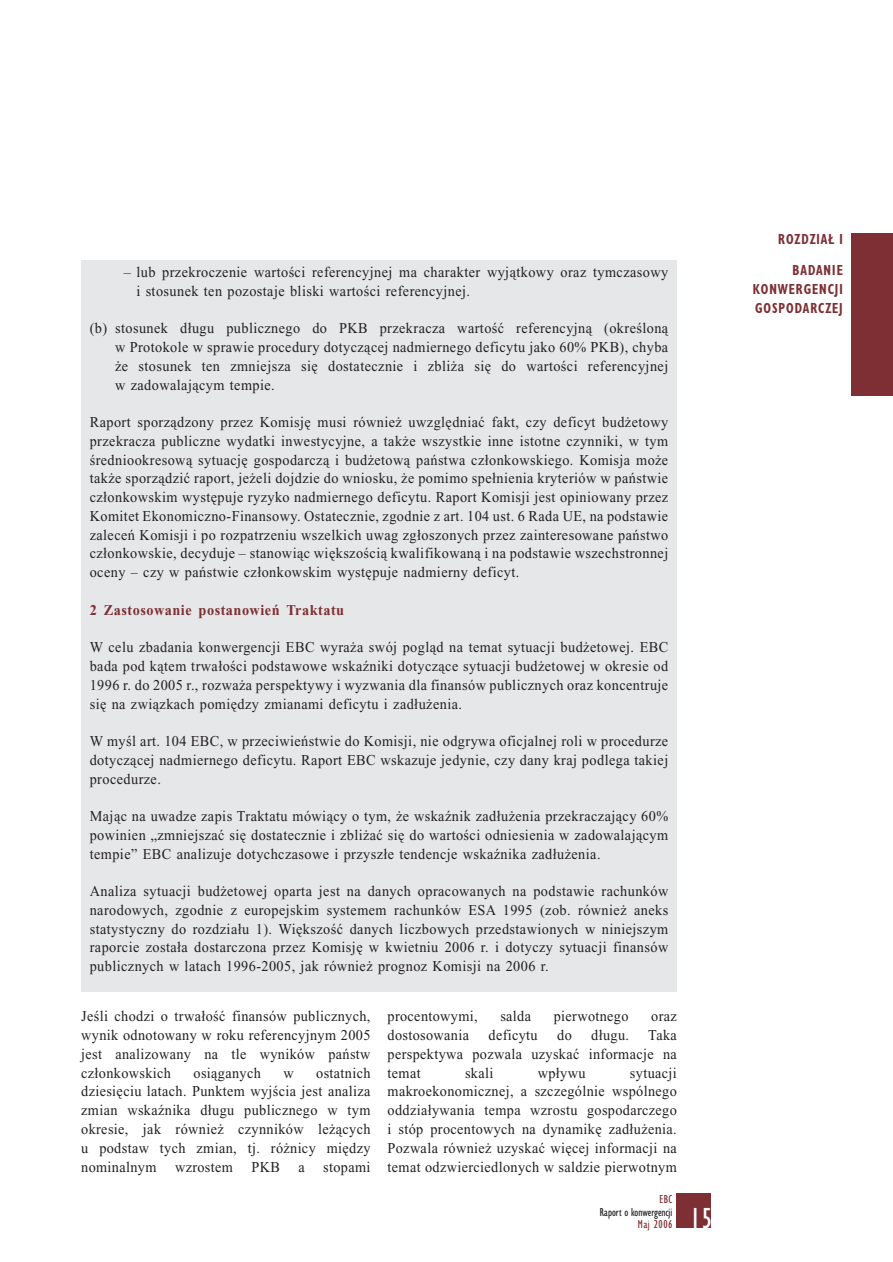
<style>
.page{position:relative;width:893px;height:1262px;background:#fff}
.page>*{position:absolute;margin:0;border:0;box-sizing:border-box;transform-origin:0 0}
.t1{font:condensed 30px "Gill Sans";color:#fff;scale:.95 1}
.t2{font:15px/18.8px "Times New Roman CE";letter-spacing:.03em;color:#231f20;text-align:justify;scale:.95 1}
.t3{font:15px/31.5px "Chantilly Cd CE Bold";letter-spacing:.07em;color:#7d2f33;text-align:right;scale:.9 1}
.t4{font:700 15px "Times New Roman CE";letter-spacing:.035em;color:#7d2f33;scale:.95 1}
.t5{font:12px "Chantilly Cd CE Regular";color:#231f20}
.t6{font:12px "Chantilly Cd Baltic Regular";letter-spacing:.045em;color:#7d2f33}
.s1{font-family:"Chantilly Cd CE Regular"}
</style>
<div class="page">
<div style="left:676px;top:1193px;width:34px;height:34px;background:#7d2f33"></div>
<div style="left:851px;top:233px;width:41px;height:163px;background:#7d2f33"></div>
<div style="left:81px;top:260px;width:595px;height:731px;background:#e6e7e9"></div>
<p class="t2" style="left:136px;top:264px;width:561px;text-indent:-13px">– lub przekroczenie wartości referencyjnej ma charakter wyjątkowy oraz tymczasowy i stosunek ten pozostaje bliski wartości referencyjnej.</p>
<p class="t2" style="left:115px;top:320px;width:583px;text-indent:-25px">(b) stosunek długu publicznego do PKB przekracza wartość referencyjną (określoną w Protokole w sprawie procedury dotyczącej nadmiernego deficytu jako 60% PKB), chyba że stosunek ten zmniejsza się dostatecznie i zbliża się do wartości referencyjnej w zadowalającym tempie.</p>
<p class="t2" style="left:90px;top:414px;width:610px">Raport sporządzony przez Komisję musi również uwzględniać fakt, czy deficyt budżetowy przekracza publiczne wydatki inwestycyjne, a także wszystkie inne istotne czynniki, w tym średniookresową sytuację gospodarczą i budżetową państwa członkowskiego. Komisja może także sporządzić raport, jeżeli dojdzie do wniosku, że pomimo spełnienia kryteriów w państwie członkowskim występuje ryzyko nadmiernego deficytu. Raport Komisji jest opiniowany przez Komitet Ekonomiczno-Finansowy. Ostatecznie, zgodnie z art. 104 ust. 6 Rada UE, na podstawie zaleceń Komisji i po rozpatrzeniu wszelkich uwag zgłoszonych przez zainteresowane państwo członkowskie, decyduje – stanowiąc większością kwalifikowaną i na podstawie wszechstronnej oceny – czy w państwie członkowskim występuje nadmierny deficyt.</p>
<p class="t4" style="left:90px;top:604px;width:269px">2 Zastosowanie postanowień Traktatu</p>
<p class="t2" style="left:90px;top:639px;width:610px">W celu zbadania konwergencji EBC wyraża swój pogląd na temat sytuacji budżetowej. EBC bada pod kątem trwałości podstawowe wskaźniki dotyczące sytuacji budżetowej w okresie od 1996 r. do 2005 r., rozważa perspektywy i wyzwania dla finansów publicznych oraz koncentruje się na związkach pomiędzy zmianami deficytu i zadłużenia.</p>
<p class="t2" style="left:90px;top:733px;width:610px">W myśl art. 104 EBC, w przeciwieństwie do Komisji, nie odgrywa oficjalnej roli w procedurze dotyczącej nadmiernego deficytu. Raport EBC wskazuje jedynie, czy dany kraj podlega takiej procedurze.</p>
<p class="t2" style="left:90px;top:808px;width:610px">Mając na uwadze zapis Traktatu mówiący o tym, że wskaźnik zadłużenia przekraczający 60% powinien „zmniejszać się dostatecznie i zbliżać się do wartości odniesienia w zadowalającym tempie” EBC analizuje dotychczasowe i przyszłe tendencje wskaźnika zadłużenia.</p>
<p class="t2" style="left:90px;top:883px;width:610px">Analiza sytuacji budżetowej oparta jest na danych opracowanych na podstawie rachunków narodowych, zgodnie z europejskim systemem rachunków ESA 1995 (zob. również aneks statystyczny do rozdziału 1). Większość danych liczbowych przedstawionych w niniejszym raporcie została dostarczona przez Komisję w kwietniu 2006 r. i dotyczy sytuacji finansów publicznych w latach 1996-2005, jak również prognoz Komisji na 2006 r.</p>
<p class="t2" style="left:81px;top:1008px;width:306px">Jeśli chodzi o trwałość finansów publicznych, wynik odnotowany w roku referencyjnym 2005 jest analizowany na tle wyników państw członkowskich</p>
<p class="t2" style="left:81px;top:1064px;width:306px;text-indent:235px">ostatnich dziesięciu latach. Punktem wyjścia jest analiza zmian wskaźnika długu publicznego w tym okresie, jak również czynników leżących u podstaw tych zmian, tj. różnicy między nominalnym wzrostem PKB a stopami</p>
<p class="t2" style="left:193px;top:1064px;width:72px">osiąganych</p>
<p class="t2" style="left:283px;top:1064px;width:12px">w</p>
<p class="t2" style="left:387px;top:1008px;width:96px">procentowymi,</p>
<p class="t2" style="left:500px;top:1008px;width:34px">salda</p>
<p class="t2" style="left:553px;top:1008px;width:80px">pierwotnego</p>
<p class="t2" style="left:651px;top:1008px;width:28px">oraz</p>
<p class="t2" style="left:387px;top:1027px;width:87px">dostosowania</p>
<p class="t2" style="left:488px;top:1027px;width:53px">deficytu</p>
<p class="t2" style="left:557px;top:1027px;width:17px">do</p>
<p class="t2" style="left:591px;top:1027px;width:41px">długu.</p>
<p class="t2" style="left:387px;top:1027px;width:306px;text-indent:261px">Taka perspektywa pozwala uzyskać informacje na temat</p>
<p class="t2" style="left:387px;top:1064px;width:306px;text-indent:242px">sytuacji makroekonomicznej, a szczególnie wspólnego oddziaływania tempa wzrostu gospodarczego i stóp procentowych na dynamikę zadłużenia.<br>Pozwala również uzyskać więcej informacji na temat odzwierciedlonych w saldzie pierwotnym</p>
<p class="t2" style="left:465px;top:1064px;width:31px">skali</p>
<p class="t2" style="left:538px;top:1064px;width:52px">wpływu</p>
<p class="t6" style="left:659px;top:1194px;width:14px">EBC</p>
<p class="t5" style="left:599px;top:1207px;width:74px">Raport o konwergencji</p>
<p class="t6" style="left:637px;top:1219px;width:36px">M<span class="s1">a</span>j 2006</p>
<h1 class="t1" style="left:690px;top:1207px;width:24px">15</h1>
<p class="t3" style="left:778px;top:224px;width:73px">ROZDZIAŁ I<br>BADANIE</p>
<p class="t3" style="left:752px;top:281px;width:101px;line-height:18.8px;text-align:left">KONWERGENCJI<br>GOSPODARCZEJ</p>
</div>
